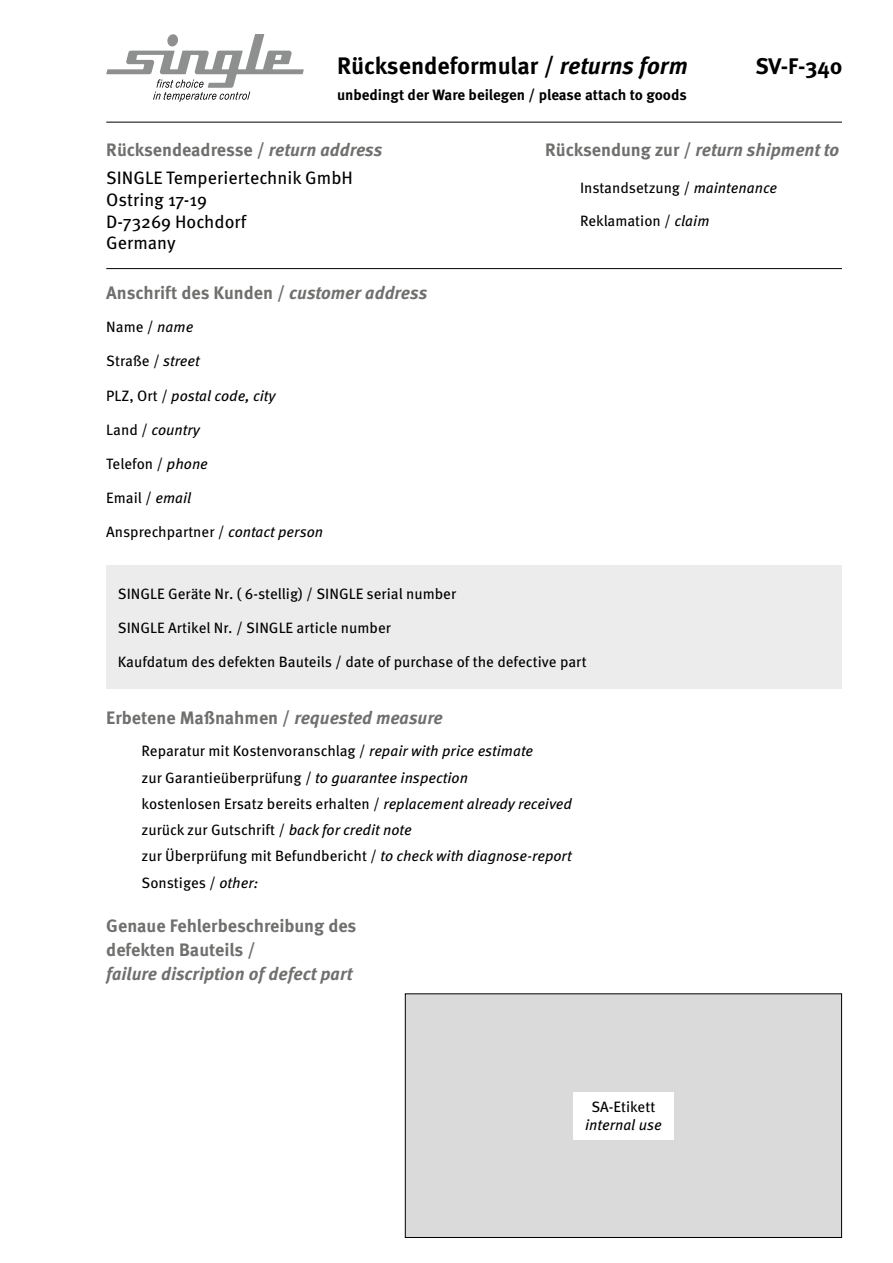
<style>
.page{position:relative;width:893px;height:1263px;background:#fff}
.page>*{position:absolute;margin:0;border:0;box-sizing:border-box;transform-origin:0 0}
.t1{font:700 23.85px "Meta Pro";color:#000}
.t2{font:700 22.5px "Meta Pro";color:#000}
.t3{font:700 18px/24px "Meta Pro";color:#6f6f6e}
.t4{font:italic 700 18px "Meta Pro";color:#6f6f6e}
.t5{font:18px/21.6px "Meta Pro";color:#000}
.t6{font:15px/26.2px "Meta Pro";color:#000}
.t7{font:italic 15px "Meta Pro";color:#000}
.t8{font:700 15px "Meta Pro";color:#000}
.s1{font-style:italic}
.s2{font-style:normal}
</style>
<div class="page">
<div style="left:106px;top:566px;width:736px;height:123px;background:#ececed"></div>
<svg style="left:106px;top:34px;width:198px;height:68px"></svg>
<hr style="left:106px;top:122px;width:736px;height:1px;background:#000">
<hr style="left:106px;top:268px;width:736px;height:1px;background:#000">
<div style="left:405px;top:994px;width:437px;height:243px;background:#dadada"></div>
<div style="left:405px;top:993px;width:437px;height:245px;border:1px solid #000"></div>
<div style="left:573px;top:1092px;width:101px;height:47px;background:#fff"></div>
<h1 class="t1" style="left:337px;top:51px;width:352px">Rücksendeformular / <span class="s1">returns form</span></h1>
<p class="t8" style="left:337px;top:85px;width:351px">unbedingt der Ware beilegen / please attach to goods</p>
<h2 class="t2" style="left:755px;top:52px;width:89px">SV-F-340</h2>
<p class="t3" style="left:106px;top:138px;width:278px">Rücksendeadresse / <span class="s1">return address</span></p>
<p class="t5" style="left:106px;top:168px;width:248px">SINGLE Temperiertechnik GmbH<br>Ostring 17-19<br>D-73269 Hochdorf<br>Germany</p>
<p class="t3" style="left:106px;top:282px;width:323px">Anschrift des Kunden / <span class="s1">customer address</span></p>
<p class="t6" style="left:106px;top:315px;width:89px">Name / <span class="s1">name</span></p>
<p class="t6" style="left:106px;top:349px;width:95px">Straße / <span class="s1">street</span></p>
<p class="t7" style="left:106px;top:386px;width:171px"><span class="s2">PLZ, Ort /</span> postal code, city</p>
<p class="t7" style="left:106px;top:420px;width:95px"><span class="s2">Land /</span> country</p>
<p class="t6" style="left:106px;top:451px;width:103px">Telefon / <span class="s1">phone</span></p>
<p class="t6" style="left:106px;top:485px;width:87px">Email / <span class="s1">email</span></p>
<p class="t6" style="left:106px;top:519px;width:218px">Ansprechpartner / <span class="s1">contact person</span></p>
<p class="t4" style="left:545px;top:138px;width:296px"><span class="s2">Rücksendung zur /</span> return shipment to</p>
<p class="t6" style="left:580px;top:175px;width:199px">Instandsetzung / <span class="s1">maintenance</span></p>
<p class="t6" style="left:580px;top:208px;width:131px">Reklamation / <span class="s1">claim</span></p>
<p class="t6" style="left:118px;top:581px;width:340px">SINGLE Geräte Nr. ( 6-stellig) / SINGLE serial number</p>
<p class="t6" style="left:118px;top:615px;width:275px">SINGLE Artikel Nr. / SINGLE article number</p>
<p class="t6" style="left:118px;top:649px;width:470px">Kaufdatum des defekten Bauteils / date of purchase of the defective part</p>
<p class="t3" style="left:106px;top:706px;width:338px">Erbetene Maßnahmen / <span class="s1">requested measure</span></p>
<p class="t6" style="left:142px;top:738px;width:432px">Reparatur mit Kostenvoranschlag / <span class="s1">repair with price estimate<br></span>zur Garantieüberprüfung / <span class="s1">to guarantee inspection<br></span>kostenlosen Ersatz bereits erhalten / <span class="s1">replacement already received </span>zurück zur Gutschrift / <span class="s1">back for credit note<br></span>zur Überprüfung mit Befundbericht / <span class="s1">to check with diagnose-report </span>Sonstiges / <span class="s1">other:</span></p>
<p class="t3" style="left:106px;top:914px;width:252px">Genaue Fehlerbeschreibung des defekten Bauteils /</p>
<p class="t4" style="left:106px;top:962px;width:248px">failure discription of defect part</p>
<p class="t6" style="left:592px;top:1094px;width:65px">SA-Etikett</p>
<p class="t7" style="left:585px;top:1115px;width:78px">internal use</p>
</div>
